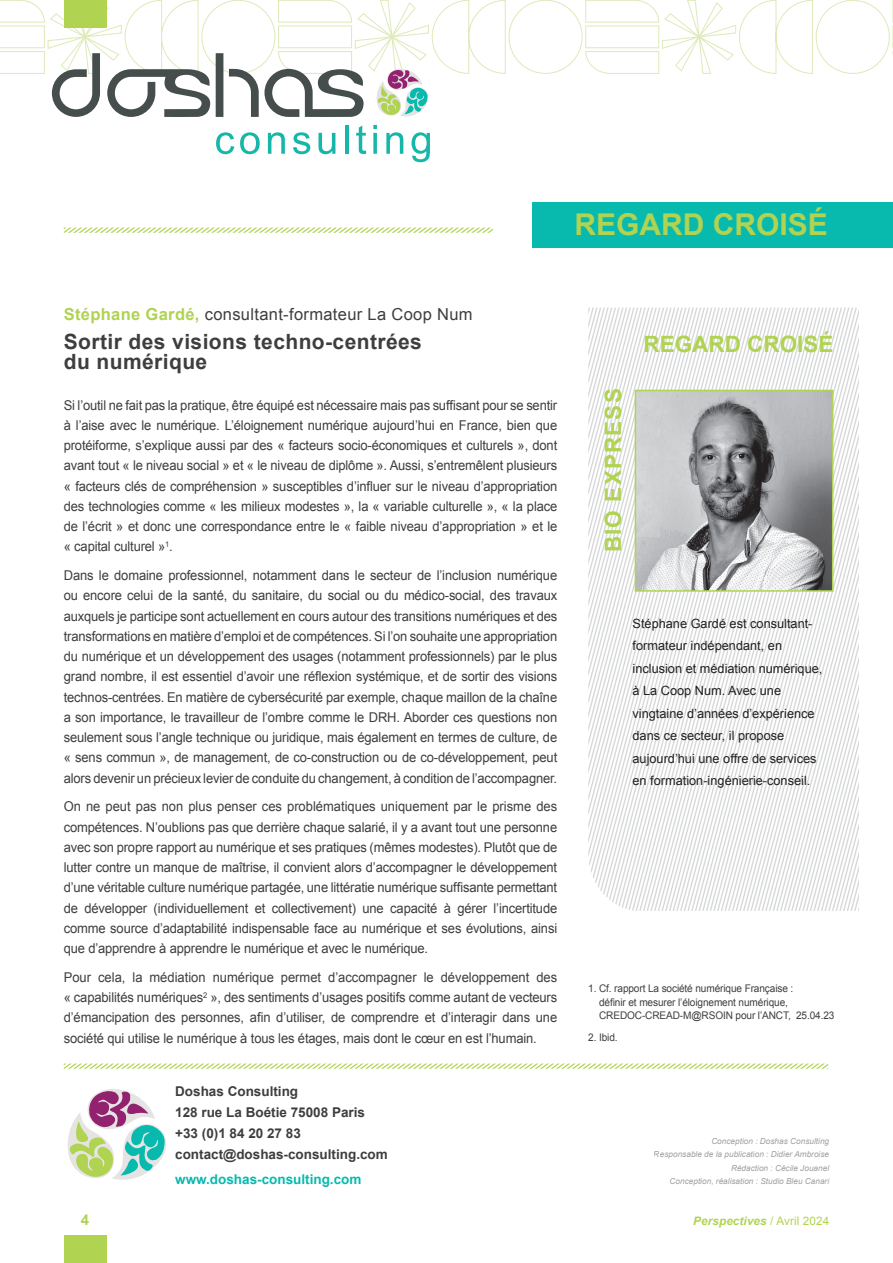
<style>
.page{position:relative;width:893px;height:1263px;background:#fff}
.page>*{position:absolute;margin:0;border:0;box-sizing:border-box;transform-origin:0 0}
.t1{font:700 30px "Arial";color:#b0d352}
.t2{font:700 22.5px "Arial";color:#b0d352}
.t3{font:700 22.5px "Arial";letter-spacing:.05em;color:#b0d352}
.t4{font:700 21px/20.2px "Arial";letter-spacing:.02em;color:#3e3e3f}
.t5{font:16.5px "Arial";letter-spacing:.02em;color:#3e3e3f}
.t6{font:700 15px "Arial";color:#b0d352}
.t7{font:13.5px/20.2px "Arial";letter-spacing:-.01em;color:#3e3e3f;text-align:justify;scale:.96 1}
.t8{font:700 13.5px/21px "Arial";color:#3e3e3f}
.t9{font:700 13.5px "Arial";color:#08b9ae}
.t10{font:12.75px/22.5px "Arial";color:#231f20}
.t11{font:italic 700 11.7px "Arial";letter-spacing:.01em;color:#b0d352}
.t12{font:10.5px/13.5px "Arial";letter-spacing:-.01em;color:#3e3e3f;scale:.96 1}
.t13{font:italic 8.25px/13.5px "Arial";color:#939598;text-align:right}
.s1{font-weight:700;color:#b0d352}
.s2{font-weight:400;font-style:normal}
</style>
<div class="page">
<svg style="left:805px;top:503px;width:54px;height:408px"></svg>
<svg style="left:618px;top:308px;width:4px;height:598px"></svg>
<svg style="left:628px;top:308px;width:4px;height:602px"></svg>
<svg style="left:643px;top:308px;width:162px;height:603px"></svg>
<div style="left:64px;top:1235px;width:42px;height:28px;background:#b0d352"></div>
<svg style="left:216px;top:132px;width:18px;height:22px"></svg>
<svg style="left:240px;top:132px;width:20px;height:22px"></svg>
<svg style="left:268px;top:132px;width:17px;height:22px"></svg>
<svg style="left:293px;top:132px;width:17px;height:22px"></svg>
<svg style="left:318px;top:133px;width:17px;height:21px"></svg>
<hr style="left:345px;top:125px;width:4px;height:29px;background:#16b7a8">
<svg style="left:356px;top:126px;width:10px;height:28px"></svg>
<svg style="left:373px;top:125px;width:4px;height:4px"></svg>
<svg style="left:373px;top:133px;width:4px;height:21px"></svg>
<svg style="left:386px;top:132px;width:17px;height:22px"></svg>
<svg style="left:411px;top:132px;width:19px;height:30px"></svg>
<svg style="left:0;top:0;width:893px;height:117px"></svg>
<svg style="left:67px;top:1089px;width:99px;height:91px"></svg>
<svg style="left:64px;top:1063px;width:764px;height:6px"></svg>
<img style="left:638px;top:393px;width:192px;height:196px">
<div style="left:635px;top:390px;width:198px;height:202px;border:2px solid #b0d352"></div>
<svg style="left:64px;top:228px;width:429px;height:5px"></svg>
<div style="left:533px;top:202px;width:360px;height:46px;background:#08b9ae"></div>
<h1 class="t1" style="left:574px;top:205px;width:255px">REGARD CROISÉ</h1>
<p class="t5" style="left:64px;top:303px;width:410px"><span class="s1">Stéphane Gardé,</span> consultant-formateur La Coop Num</p>
<h3 class="t4" style="left:64px;top:332px;width:360px">Sortir des visions techno-centrées du numérique</h3>
<p class="t7" style="left:64px;top:395px;width:516px">Si l’outil ne fait pas la pratique, être équipé est nécessaire mais pas suffisant pour se sentir à l’aise avec le numérique. L’éloignement numérique aujourd’hui en France, bien que protéiforme, s’explique aussi par des « facteurs socio-économiques et culturels », dont avant tout « le niveau social » et « le niveau de diplôme ». Aussi, s’entremêlent plusieurs « facteurs clés de compréhension » susceptibles d’influer sur le niveau d’appropriation des technologies comme « les milieux modestes », la « variable culturelle », « la place de l’écrit » et donc une correspondance entre le « faible niveau d’appropriation » et le « capital culturel »<sup>1</sup>.</p>
<p class="t7" style="left:64px;top:565px;width:516px">Dans le domaine professionnel, notamment dans le secteur de l’inclusion numérique ou encore celui de la santé, du sanitaire, du social ou du médico-social, des travaux auxquels je participe sont actuellement en cours autour des transitions numériques et des transformations en matière d’emploi et de compétences. Si l’on souhaite une appropriation du numérique et un développement des usages (notamment professionnels) par le plus grand nombre, il est essentiel d’avoir une réflexion systémique, et de sortir des visions technos-centrées. En matière de cybersécurité par exemple, chaque maillon de la chaîne a son importance, le travailleur de l’ombre comme le DRH. Aborder ces questions non seulement sous l’angle technique ou juridique, mais également en termes de culture, de « sens commun », de management, de co-construction ou de co-développement, peut alors devenir un précieux levier de conduite du changement, à condition de l’accompagner.</p>
<p class="t7" style="left:64px;top:796px;width:516px">On ne peut pas non plus penser ces problématiques uniquement par le prisme des compétences. N’oublions pas que derrière chaque salarié, il y a avant tout une personne avec son propre rapport au numérique et ses pratiques (mêmes modestes). Plutôt que de lutter contre un manque de maîtrise, il convient alors d’accompagner le développement d’une véritable culture numérique partagée, une littératie numérique suffisante permettant de développer (individuellement et collectivement) une capacité à gérer l’incertitude comme source d’adaptabilité indispensable face au numérique et ses évolutions, ainsi que d’apprendre à apprendre le numérique et avec le numérique.</p>
<p class="t7" style="left:64px;top:967px;width:516px">Pour cela, la médiation numérique permet d’accompagner le développement des « capabilités numériques<sup>2</sup> », des sentiments d’usages positifs comme autant de vecteurs d’émancipation des personnes, afin d’utiliser, de comprendre et d’interagir dans une société qui utilise le numérique à tous les étages, mais dont le cœur en est l’humain.</p>
<p class="t8" style="left:175px;top:1081px;width:214px">Doshas Consulting<br>128 rue La Boétie 75008 Paris +33 (0)1 84 20 27 83 contact@doshas-consulting.com</p>
<p class="t9" style="left:175px;top:1170px;width:188px">www.doshas-consulting.com</p>
<h2 class="t3" style="left:598px;top:552px;width:165px;rotate:-90deg">BIO EXPRESS</h2>
<h2 class="t2" style="left:643px;top:330px;width:192px">REGARD CROISÉ</h2>
<p class="t10" style="left:632px;top:612px;width:191px">Stéphane Gardé est consultant&shy;formateur indépendant, en inclusion et médiation numérique, à La Coop Num. Avec une vingtaine d’années d’expérience dans ce secteur, il propose aujourd’hui une offre de services en formation-ingénierie-conseil.</p>
<p class="t12" style="left:599px;top:982px;width:247px;text-indent:-11px">1. Cf. rapport La société numérique Française :<br>définir et mesurer l’éloignement numérique,<br>CREDOC-CREAD-M@RSOIN pour l’ANCT, 25.04.23</p>
<p class="t12" style="left:588px;top:1031px;width:32px">2. Ibid.</p>
<p class="t13" style="left:654px;top:1134px;width:177px">Conception : Doshas Consulting<br>Responsable de la publication : Didier Ambroise Rédaction : Cécile Jouanel<br>Conception, réalisation : Studio Bleu Canari</p>
<p class="t6" style="left:81px;top:1209px;width:10px">4</p>
<p class="t11" style="left:693px;top:1213px;width:137px">Perspectives <span class="s2">/ Avril 2024</span></p>
</div>
